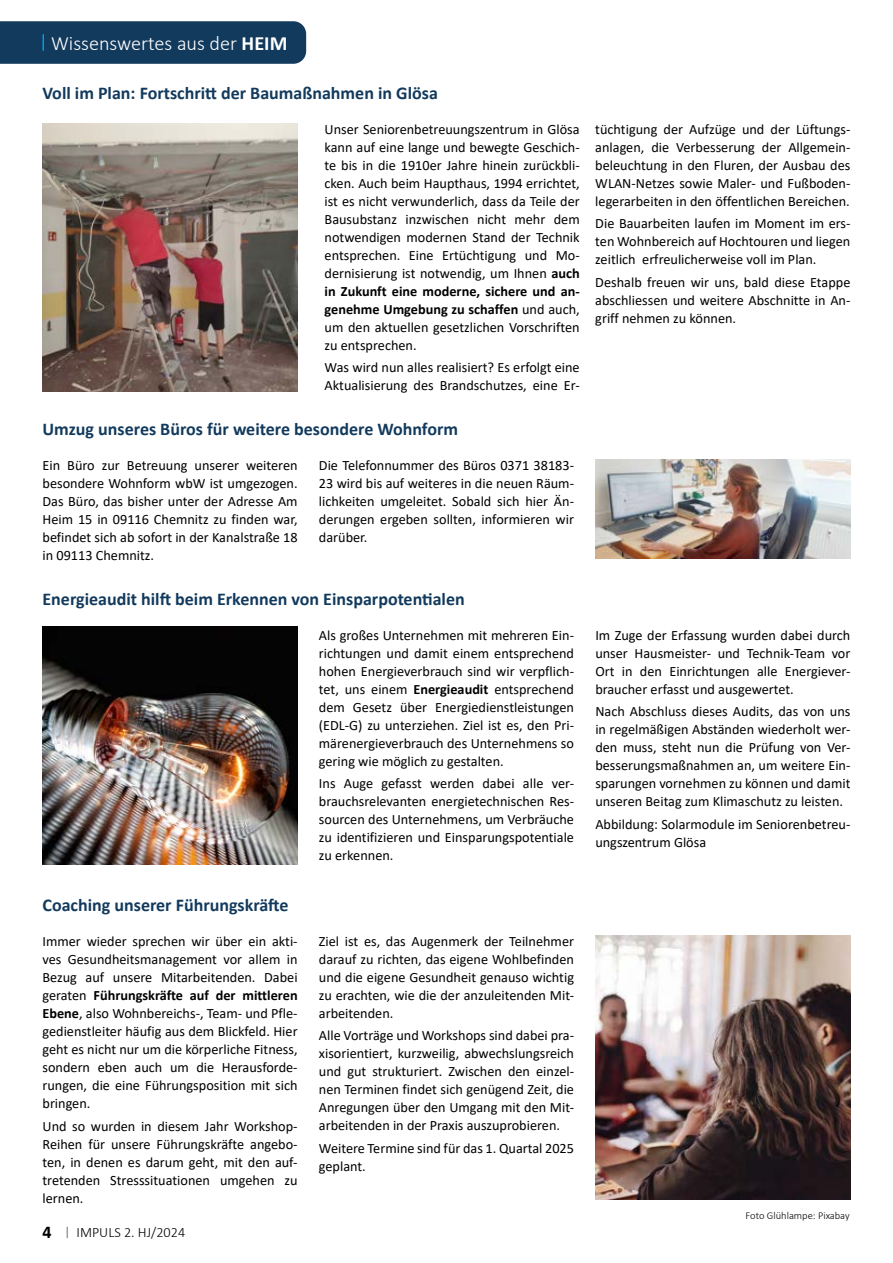
<style>
.page{position:relative;width:893px;height:1263px;background:#fff}
.page>*{position:absolute;margin:0;border:0;box-sizing:border-box;transform-origin:0 0}
.t1{font:300 20.25px "Calibri";color:#fff}
.t2{font:700 18px "Calibri";color:#123a5d}
.t3{font:700 18px "Calibri";color:#000}
.t4{font:14.25px/18px "Calibri";color:#000;text-align:justify}
.t5{font:300 14.25px "Calibri";color:#000}
.t6{font:300 10.5px "Calibri";color:#000}
.s1{font-weight:700}
</style>
<div class="page">
<div style="left:0;top:21px;width:306px;height:43px;background:#123a5d"></div>
<img style="left:43px;top:627px;width:255px;height:237px">
<img style="left:43px;top:123px;width:255px;height:268px">
<img style="left:595px;top:459px;width:255px;height:99px">
<img style="left:595px;top:935px;width:255px;height:264px">
<h1 class="t1" style="left:51px;top:31px;width:238px">Wissenswertes aus der <span class="s1">HEIM</span></h1>
<p class="t2" style="left:43px;top:80px;width:397px">Voll im Plan: Fortschritt der Baumaßnahmen in Glösa</p>
<p class="t4" style="left:325px;top:120px;width:257px">Unser Seniorenbetreuungszentrum in Glösa kann auf eine lange und bewegte Geschich&shy;te bis in die 1910er Jahre hinein zurückbli&shy;cken. Auch beim Haupthaus, 1994 errichtet, ist es nicht verwunderlich, dass da Teile der Bausubstanz inzwischen nicht mehr dem notwendigen modernen Stand der Technik entsprechen. Eine Ertüchtigung und Mo&shy;dernisierung ist notwendig, um Ihnen <span class="s1">auch in Zukunft eine moderne, sichere und an&shy;genehme Umgebung zu schaffen</span> und auch, um den aktuellen gesetzlichen Vorschriften zu entsprechen.</p>
<p class="t4" style="left:325px;top:358px;width:257px">Was wird nun alles realisiert? Es erfolgt eine<br>Aktualisierung des Brandschutzes, eine Er-</p>
<p class="t2" style="left:43px;top:416px;width:417px">Umzug unseres Büros für weitere besondere Wohnform</p>
<p class="t4" style="left:43px;top:456px;width:257px">Ein Büro zur Betreuung unserer weiteren besondere Wohnform wbW ist umgezogen.<br>Das Büro, das bisher unter der Adresse Am Heim 15 in 09116 Chemnitz zu finden war, befindet sich ab sofort in der Kanalstraße 18 in 09113 Chemnitz.</p>
<p class="t4" style="left:319px;top:456px;width:257px">Die Telefonnummer des Büros 0371 38183- 23 wird bis auf weiteres in die neuen Räum&shy;lichkeiten umgeleitet. Sobald sich hier Än&shy;derungen ergeben sollten, informieren wir darüber.</p>
<p class="t2" style="left:43px;top:586px;width:424px">Energieaudit hilft beim Erkennen von Einsparpotentialen</p>
<p class="t4" style="left:319px;top:626px;width:257px">Als großes Unternehmen mit mehreren Ein&shy;richtungen und damit einem entsprechend hohen Energieverbrauch sind wir verpflich&shy;tet, uns einem <span class="s1">Energieaudit</span> entsprechend dem Gesetz über Energiedienstleistungen (EDL-G) zu unterziehen. Ziel ist es, den Pri&shy;märenergieverbrauch des Unternehmens so gering wie möglich zu gestalten.</p>
<p class="t4" style="left:319px;top:774px;width:257px">Ins Auge gefasst werden dabei alle ver&shy;brauchsrelevanten energietechnischen Res&shy;sourcen des Unternehmens, um Verbräuche zu identifizieren und Einsparungspotentiale zu erkennen.</p>
<p class="t2" style="left:43px;top:892px;width:247px">Coaching unserer Führungskräfte</p>
<p class="t4" style="left:43px;top:932px;width:257px">Immer wieder sprechen wir über ein akti&shy;ves Gesundheitsmanagement vor allem in Bezug auf unsere Mitarbeitenden. Dabei geraten <span class="s1">Führungskräfte auf der mittleren Ebene</span>, also Wohnbereichs-, Team- und Pfle&shy;gedienstleiter häufig aus dem Blickfeld. Hier geht es nicht nur um die körperliche Fitness, sondern eben auch um die Herausforde&shy;rungen, die eine Führungsposition mit sich bringen.</p>
<p class="t4" style="left:43px;top:1116px;width:257px">Und so wurden in diesem Jahr Workshop-Reihen für unsere Führungskräfte angebo&shy;ten, in denen es darum geht, mit den auf&shy;tretenden Stresssituationen umgehen zu lernen.</p>
<p class="t3" style="left:43px;top:1219px;width:11px">4</p>
<p class="t5" style="left:77px;top:1224px;width:110px">IMPULS 2. HJ/2024</p>
<p class="t4" style="left:319px;top:932px;width:257px">Ziel ist es, das Augenmerk der Teilnehmer darauf zu richten, das eigene Wohlbefinden und die eigene Gesundheit genauso wichtig zu erachten, wie die der anzuleitenden Mit&shy;arbeitenden.</p>
<p class="t4" style="left:319px;top:1026px;width:257px">Alle Vorträge und Workshops sind dabei pra&shy;xisorientiert, kurzweilig, abwechslungsreich und gut strukturiert. Zwischen den einzel&shy;nen Terminen findet sich genügend Zeit, die Anregungen über den Umgang mit den Mit&shy;arbeitenden in der Praxis auszuprobieren.</p>
<p class="t4" style="left:319px;top:1139px;width:257px">Weitere Termine sind für das 1. Quartal 2025 geplant.</p>
<p class="t4" style="left:595px;top:120px;width:257px">tüchtigung der Aufzüge und der Lüftungs&shy;anlagen, die Verbesserung der Allgemein&shy;beleuchtung in den Fluren, der Ausbau des WLAN-Netzes sowie Maler- und Fußboden&shy;legerarbeiten in den öffentlichen Bereichen.</p>
<p class="t4" style="left:595px;top:214px;width:257px">Die Bauarbeiten laufen im Moment im ers&shy;ten Wohnbereich auf Hochtouren und liegen zeitlich erfreulicherweise voll im Plan.</p>
<p class="t4" style="left:595px;top:272px;width:257px">Deshalb freuen wir uns, bald diese Etappe abschliessen und weitere Abschnitte in An&shy;griff nehmen zu können.</p>
<p class="t4" style="left:595px;top:626px;width:257px">Im Zuge der Erfassung wurden dabei durch unser Hausmeister- und Technik-Team vor Ort in den Einrichtungen alle Energiever&shy;braucher erfasst und ausgewertet.</p>
<p class="t4" style="left:595px;top:702px;width:257px">Nach Abschluss dieses Audits, das von uns in regelmäßigen Abständen wiederholt wer&shy;den muss, steht nun die Prüfung von Ver&shy;besserungsmaßnahmen an, um weitere Ein&shy;sparungen vornehmen zu können und damit unseren Beitag zum Klimaschutz zu leisten.</p>
<p class="t4" style="left:595px;top:814px;width:257px">Abbildung: Solarmodule im Seniorenbetreu&shy;ungszentrum Glösa</p>
<p class="t6" style="left:745px;top:1209px;width:106px">Foto Glühlampe: Pixabay</p>
</div>
